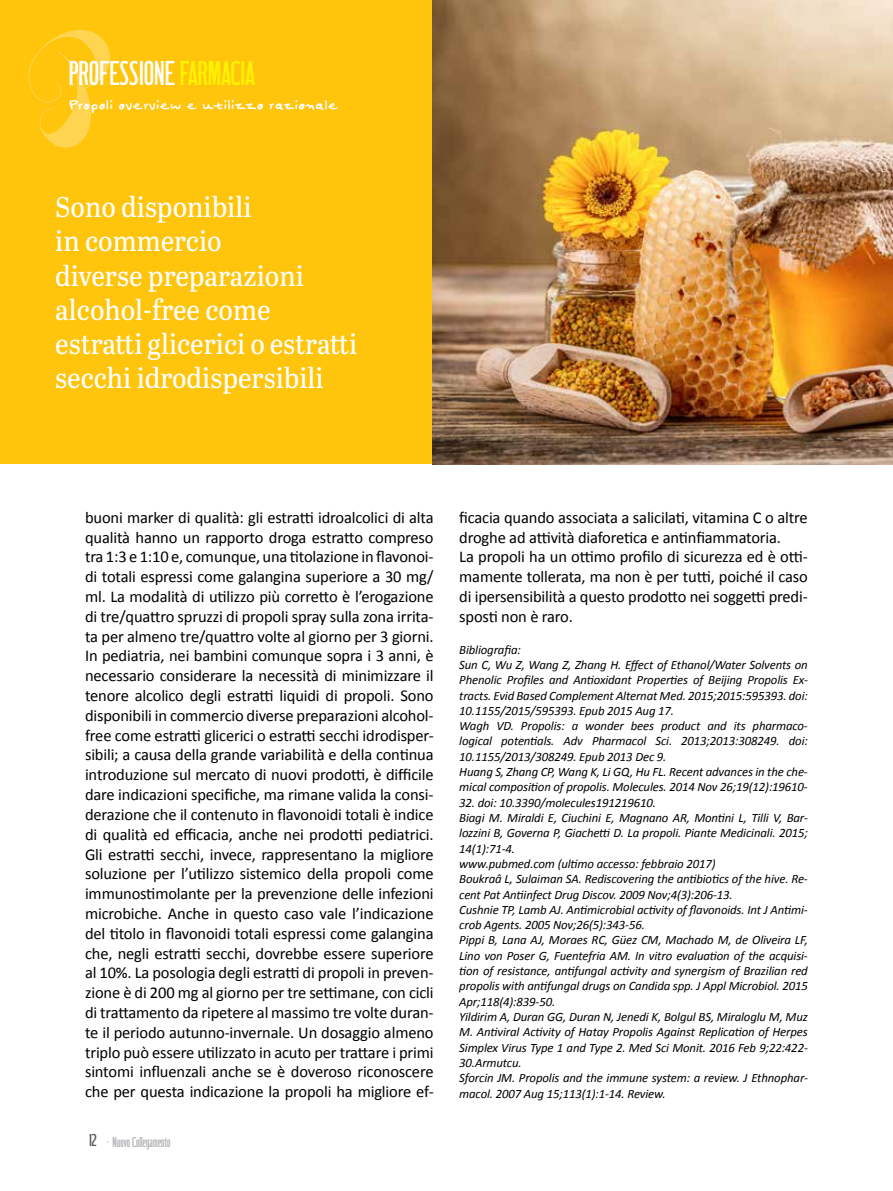
<style>
.page{position:relative;width:893px;height:1191px;background:#fff}
.page>*{position:absolute;margin:0;border:0;box-sizing:border-box;transform-origin:0 0}
.t1{font:36px "HWT Unit Gothic 721";color:#fff}
.t2{font:28.5px/34.2px "Abril Titling Nar";color:#fff}
.t3{font:21px "Felt Tip Senior";color:#fff;scale:.93 1}
.t4{font:16.5px/19.8px "Calibri";letter-spacing:-.01em;color:#000}
.t5{font:15px "HWT Unit Gothic 721";color:#afb1b4}
.t6{font:italic 12.75px/15.3px "Calibri";letter-spacing:-.01em;color:#000}
.s1{color:#fff200}
.s2{font-size:18px;color:#515254}
</style>
<div class="page">
<div style="left:0;top:0;width:893px;height:464px;background:#ffc40c"></div>
<img style="left:433px;top:0;width:460px;height:464px">
<h1 class="t1" style="left:69px;top:52px;width:188px">PROFESSIONE<span class="s1">FARMACIA</span></h1>
<p class="t3" style="left:69px;top:95px;width:291px">Propoli overview e utilizzo razionale</p>
<h2 class="t2" style="left:55px;top:189px;width:303px">Sono disponibili<br>in commercio<br>diverse preparazioni alcohol-free come estratti glicerici o estratti secchi idrodispersibili</h2>
<p class="t4" style="left:85px;top:507px;width:350px;text-align:justify">buoni marker di qualità: gli estratti idroalcolici di alta qualità hanno un rapporto droga estratto compreso tra 1:3 e 1:10 e, comunque, una titolazione in flavonoi&shy;di totali espressi come galangina superiore a 30 mg/ ml. La modalità di utilizzo più corretto è l’erogazione di tre/quattro spruzzi di propoli spray sulla zona irrita&shy;ta per almeno tre/quattro volte al giorno per 3 giorni.<br>In pediatria, nei bambini comunque sopra i 3 anni, è necessario considerare la necessità di minimizzare il tenore alcolico degli estratti liquidi di propoli. Sono disponibili in commercio diverse preparazioni alcohol&shy;free come estratti glicerici o estratti secchi idrodisper&shy;sibili; a causa della grande variabilità e della continua introduzione sul mercato di nuovi prodotti, è difficile dare indicazioni specifiche, ma rimane valida la consi&shy;derazione che il contenuto in flavonoidi totali è indice di qualità ed efficacia, anche nei prodotti pediatrici.<br>Gli estratti secchi, invece, rappresentano la migliore soluzione per l’utilizzo sistemico della propoli come immunostimolante per la prevenzione delle infezioni microbiche. Anche in questo caso vale l’indicazione del titolo in flavonoidi totali espressi come galangina che, negli estratti secchi, dovrebbe essere superiore al 10%. La posologia degli estratti di propoli in preven&shy;zione è di 200 mg al giorno per tre settimane, con cicli di trattamento da ripetere al massimo tre volte duran&shy;te il periodo autunno-invernale. Un dosaggio almeno triplo può essere utilizzato in acuto per trattare i primi sintomi influenzali anche se è doveroso riconoscere che per questa indicazione la propoli ha migliore ef-</p>
<p class="t5" style="left:89px;top:1132px;width:83px"><span class="s2">12</span> - Nuovo Collegamento</p>
<p class="t4" style="left:459px;top:507px;width:350px">ficacia quando associata a salicilati, vitamina C o altre droghe ad attività diaforetica e antinfiammatoria.<br>La propoli ha un ottimo profilo di sicurezza ed è otti&shy;mamente tollerata, ma non è per tutti, poiché il caso di ipersensibilità a questo prodotto nei soggetti predi&shy;sposti non è raro.</p>
<p class="t6" style="left:459px;top:641px;width:350px">Bibliografia:<br>Sun C, Wu Z, Wang Z, Zhang H. Effect of Ethanol/Water Solvents on Phenolic Profiles and Antioxidant Properties of Beijing Propolis Ex&shy;tracts. Evid Based Complement Alternat Med. 2015;2015:595393. doi:<br>10.1155/2015/595393. Epub 2015 Aug 17.<br>Wagh VD. Propolis: a wonder bees product and its pharmaco&shy;logical potentials. Adv Pharmacol Sci. 2013;2013:308249. doi:<br>10.1155/2013/308249. Epub 2013 Dec 9.<br>Huang S, Zhang CP, Wang K, Li GQ, Hu FL. Recent advances in the che&shy;mical composition of propolis. Molecules. 2014 Nov 26;19(12):19610-</p>
<p class="t6" style="left:459px;top:794px;width:350px">32. doi: 10.3390/molecules191219610.<br>Biagi M. Miraldi E, Ciuchini E, Magnano AR, Montini L, Tilli V, Bar&shy;lozzini B, Governa P, Giachetti D. La propoli. Piante Medicinali. 2015; 14(1):71-4.<br>www.pubmed.com (ultimo accesso: febbraio 2017)<br>Boukraâ L, Sulaiman SA. Rediscovering the antibiotics of the hive. Re&shy;cent Pat Antiinfect Drug Discov. 2009 Nov;4(3):206-13.<br>Cushnie TP, Lamb AJ. Antimicrobial activity of flavonoids. Int J Antimi&shy;crob Agents. 2005 Nov;26(5):343-56.<br>Pippi B, Lana AJ, Moraes RC, Güez CM, Machado M, de Oliveira LF, Lino von Poser G, Fuentefria AM. In vitro evaluation of the acquisi&shy;tion of resistance, antifungal activity and synergism of Brazilian red propolis with antifungal drugs on Candida spp. J Appl Microbiol. 2015<br>Apr;118(4):839-50.<br>Yildirim A, Duran GG, Duran N, Jenedi K, Bolgul BS, Miraloglu M, Muz M. Antiviral Activity of Hatay Propolis Against Replication of Herpes Simplex Virus Type 1 and Type 2. Med Sci Monit. 2016 Feb 9;22:422- 30.Armutcu.<br>Sforcin JM. Propolis and the immune system: a review. J Ethnophar&shy;macol. 2007 Aug 15;113(1):1-14. Review.</p>
</div>
